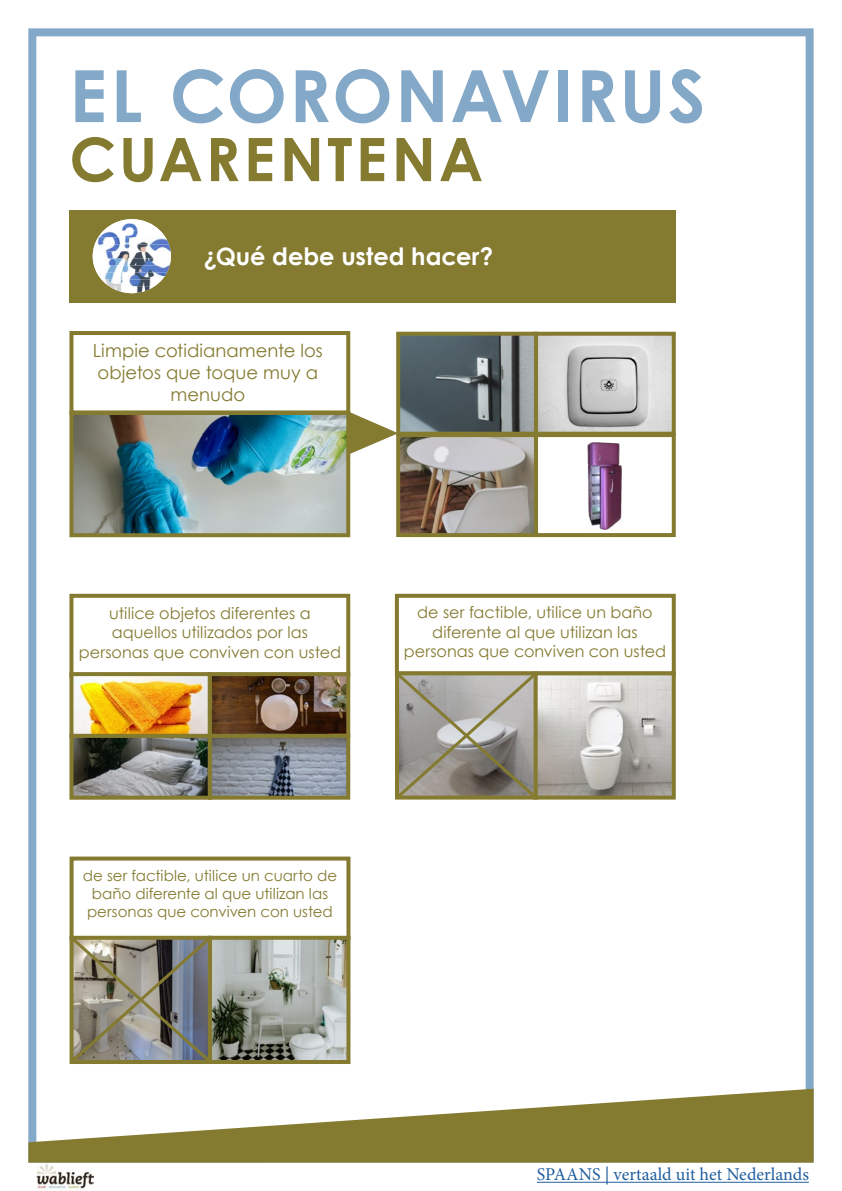
<style>
.page{position:relative;width:842px;height:1191px;background:#fff}
.page>*{position:absolute;margin:0;border:0;box-sizing:border-box;transform-origin:0 0}
.t1{font:700 72px "Century Gothic";letter-spacing:.025em;color:#84a9c8}
.t2{font:700 60px "Century Gothic";letter-spacing:.055em;color:#847a30}
.t3{font:700 24px "Century Gothic";color:#fff}
.t4{font:18px/21.6px "Century Gothic";color:#847a30;text-align:center}
.t5{font:18px "Minion Pro";color:#215e9e}
.t6{font:16px/19.2px "Century Gothic";color:#847a30;text-align:center}
.t7{font:15px/18px "Century Gothic";color:#847a30;text-align:center}
</style>
<div class="page">
<img style="left:36px;top:1162px;width:57px;height:27px">
<div style="left:28px;top:28px;width:786px;height:1134px;border:8px solid #84a9c8"></div>
<svg style="left:28px;top:1088px;width:786px;height:74px;fill:#847a30"></svg>
<div style="left:69px;top:210px;width:607px;height:92px;background:#847a30"></div>
<img style="left:114px;top:219px;width:35px;height:4px">
<img style="left:104px;top:223px;width:56px;height:7px">
<img style="left:98px;top:230px;width:67px;height:7px">
<img style="left:95px;top:237px;width:74px;height:7px">
<img style="left:93px;top:244px;width:78px;height:28px">
<img style="left:97px;top:272px;width:70px;height:8px">
<img style="left:102px;top:280px;width:60px;height:7px">
<img style="left:110px;top:287px;width:44px;height:6px">
<img style="left:74px;top:416px;width:271px;height:116px">
<div style="left:69px;top:411px;width:281px;height:126px;border:4px solid #847a30"></div>
<div style="left:69px;top:331px;width:281px;height:83px;border:4px solid #847a30"></div>
<div style="left:69px;top:594px;width:281px;height:83px;border:4px solid #847a30"></div>
<div style="left:395px;top:594px;width:281px;height:81px;border:4px solid #847a30"></div>
<div style="left:70px;top:856px;width:280px;height:84px;border:4px solid #847a30"></div>
<svg style="left:347px;top:411px;width:49px;height:44px"></svg>
<img style="left:401px;top:337px;width:270px;height:94px">
<div style="left:396px;top:332px;width:142px;height:104px;border:4px solid #847a30"></div>
<img style="left:401px;top:438px;width:132px;height:94px">
<div style="left:396px;top:433px;width:142px;height:104px;border:4px solid #847a30"></div>
<div style="left:534px;top:332px;width:142px;height:104px;border:4px solid #847a30"></div>
<img style="left:587px;top:442px;width:35px;height:87px">
<div style="left:534px;top:433px;width:142px;height:104px;border:4px solid #847a30"></div>
<img style="left:74px;top:677px;width:133px;height:117px">
<div style="left:69px;top:672px;width:143px;height:66px;border:4px solid #847a30"></div>
<img style="left:540px;top:676px;width:131px;height:118px">
<div style="left:533px;top:671px;width:143px;height:128px;border:4px solid #847a30"></div>
<div style="left:69px;top:734px;width:143px;height:65px;border:4px solid #847a30"></div>
<img style="left:213px;top:739px;width:132px;height:55px">
<div style="left:208px;top:734px;width:142px;height:65px;border:4px solid #847a30"></div>
<img style="left:213px;top:677px;width:132px;height:56px">
<div style="left:208px;top:672px;width:142px;height:66px;border:4px solid #847a30"></div>
<svg style="left:394px;top:669px;width:146px;height:131px;background:#9e9a8c"></svg>
<img style="left:214px;top:940px;width:131px;height:119px">
<div style="left:208px;top:935px;width:142px;height:129px;border:4px solid #847a30"></div>
<svg style="left:69px;top:933px;width:145px;height:131px;background:#888578"></svg>
<hr style="left:537px;top:1181px;width:272px;height:1px;background:#215e9e">
<h1 class="t1" style="left:69px;top:41px;width:638px">EL CORONAVIRUS</h1>
<h2 class="t2" style="left:69px;top:114px;width:415px">CUARENTENA</h2>
<h3 class="t3" style="left:204px;top:238px;width:291px">¿Qué debe usted hacer?</h3>
<p class="t4" style="left:93px;top:340px;width:231px">Limpie cotidianamente los objetos que toque muy a menudo</p>
<p class="t6" style="left:79px;top:603px;width:264px">utilice objetos diferentes a aquellos utilizados por las personas que conviven con usted</p>
<p class="t6" style="left:404px;top:602px;width:264px">de ser factible, utilice un baño diferente al que utilizan las personas que conviven con usted</p>
<p class="t7" style="left:83px;top:866px;width:256px">de ser factible, utilice un cuarto de baño diferente al que utilizan las personas que conviven con usted</p>
<p class="t5" style="left:537px;top:1162px;width:274px">SPAANS | vertaald uit het Nederlands</p>
</div>
